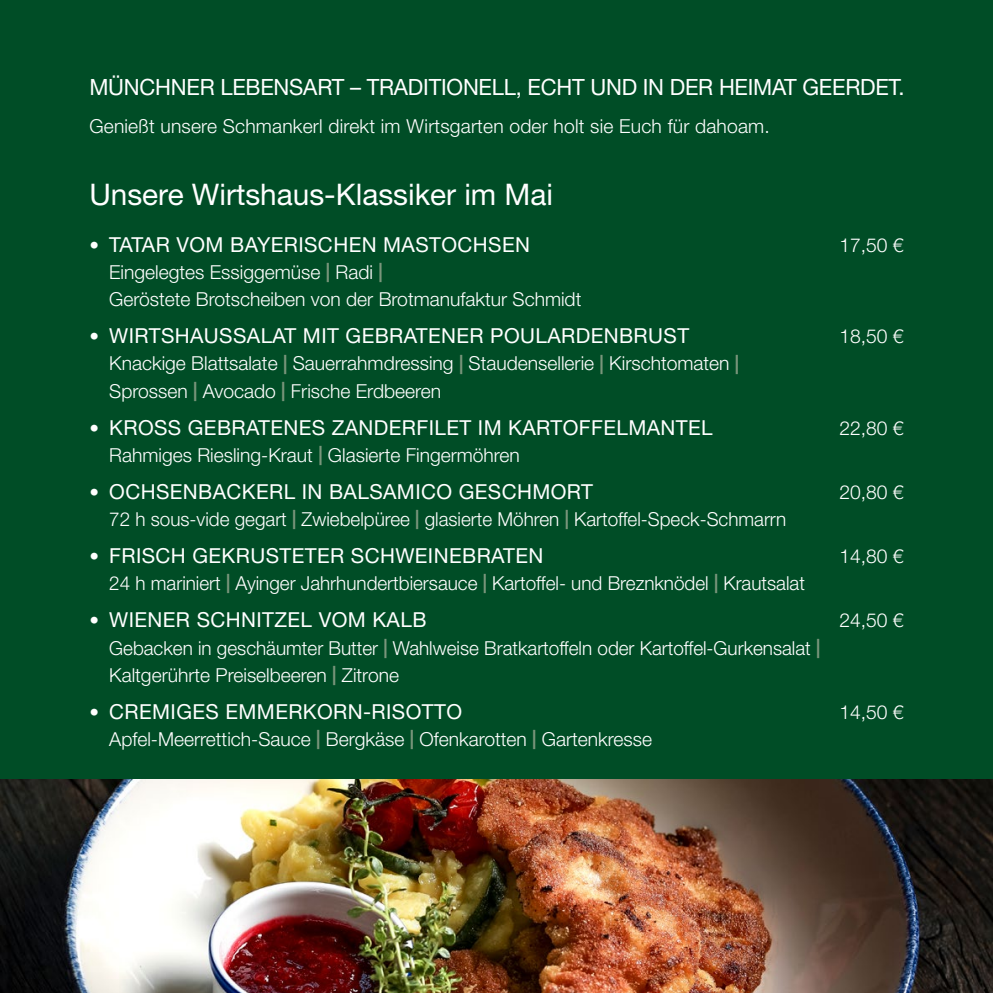
<style>
.page{position:relative;width:993px;height:993px;background:#fff}
.page>*{position:absolute;margin:0;border:0;box-sizing:border-box;transform-origin:0 0}
.t1{font:29.75px "Helvetica Neue LT Std";color:#fff}
.t2{font:22.4px "Helvetica Neue LT Std";letter-spacing:-.01em;color:#fff}
.t3{font:20.65px "Helvetica Neue LT Std";letter-spacing:.02em;color:#fff}
.t4{font:300 19.25px/27.1px "Helvetica Neue LT Std";color:#fff}
.s1{font-weight:300;font-size:19.25px}
.s2{font-weight:700;color:#7b967c}
</style>
<div class="page">
<div style="left:0;top:0;width:992px;height:779px;background:#004d26"></div>
<img style="left:0;top:779px;width:992px;height:213px">
<p class="t2" style="left:89px;top:74px;width:816px">MÜNCHNER LEBENSART – TRADITIONELL, ECHT UND IN DER HEIMAT GEERDET.</p>
<p class="t4" style="left:89px;top:112px;width:681px">Genießt unsere Schmankerl direkt im Wirtsgarten oder holt sie Euch für dahoam.</p>
<h1 class="t1" style="left:89px;top:176px;width:465px">Unsere Wirtshaus-Klassiker im Mai</h1>
<p class="t3" style="left:89px;top:232px;width:442px"><span class="s1">•</span> TATAR VOM BAYERISCHEN MASTOCHSEN</p>
<p class="t4" style="left:839px;top:231px;width:66px">17,50 €</p>
<p class="t4" style="left:109px;top:258px;width:473px">Eingelegtes Essiggemüse <span class="s2">|</span> Radi <span class="s2">|<br></span>Geröstete Brotscheiben von der Brotmanufaktur Schmidt</p>
<p class="t3" style="left:89px;top:323px;width:601px"><span class="s1">•</span> WIRTSHAUSSALAT MIT GEBRATENER POULARDENBRUST</p>
<p class="t4" style="left:839px;top:322px;width:66px">18,50 €</p>
<p class="t4" style="left:109px;top:349px;width:631px">Knackige Blattsalate <span class="s2">|</span> Sauerrahmdressing <span class="s2">|</span> Staudensellerie <span class="s2">|</span> Kirschtomaten <span class="s2">|<br></span>Sprossen <span class="s2">|</span> Avocado <span class="s2">|</span> Frische Erdbeeren</p>
<p class="t3" style="left:89px;top:415px;width:624px"><span class="s1">•</span> KROSS GEBRATENES ZANDERFILET IM KARTOFFELMANTEL</p>
<p class="t4" style="left:839px;top:414px;width:66px">22,80 €</p>
<p class="t4" style="left:109px;top:441px;width:412px">Rahmiges Riesling-Kraut <span class="s2">|</span> Glasierte Fingermöhren</p>
<p class="t3" style="left:89px;top:479px;width:505px"><span class="s1">•</span> OCHSENBACKERL IN BALSAMICO GESCHMORT</p>
<p class="t4" style="left:839px;top:478px;width:66px">20,80 €</p>
<p class="t4" style="left:109px;top:505px;width:678px">72 h sous-vide gegart <span class="s2">|</span> Zwiebelpüree <span class="s2">|</span> glasierte Möhren <span class="s2">|</span> Kartoffel-Speck-Schmarrn</p>
<p class="t3" style="left:89px;top:543px;width:455px"><span class="s1">•</span> FRISCH GEKRUSTETER SCHWEINEBRATEN</p>
<p class="t4" style="left:839px;top:542px;width:66px">14,80 €</p>
<p class="t4" style="left:109px;top:569px;width:697px">24 h mariniert <span class="s2">|</span> Ayinger Jahrhundertbiersauce <span class="s2">|</span> Kartoffel- und Breznknödel <span class="s2">|</span> Krautsalat</p>
<p class="t3" style="left:89px;top:607px;width:338px"><span class="s1">•</span> WIENER SCHNITZEL VOM KALB</p>
<p class="t4" style="left:839px;top:606px;width:66px">24,50 €</p>
<p class="t4" style="left:109px;top:633px;width:712px">Gebacken in geschäumter Butter <span class="s2">|</span> Wahlweise Bratkartoffeln oder Kartoffel-Gurkensalat <span class="s2">|<br></span>Kaltgerührte Preiselbeeren <span class="s2">|</span> Zitrone</p>
<p class="t3" style="left:89px;top:698px;width:374px"><span class="s1">•</span> CREMIGES EMMERKORN-RISOTTO</p>
<p class="t4" style="left:839px;top:697px;width:66px">14,50 €</p>
<p class="t4" style="left:109px;top:724px;width:544px">Apfel-Meerrettich-Sauce <span class="s2">|</span> Bergkäse <span class="s2">|</span> Ofenkarotten <span class="s2">|</span> Gartenkresse</p>
</div>
